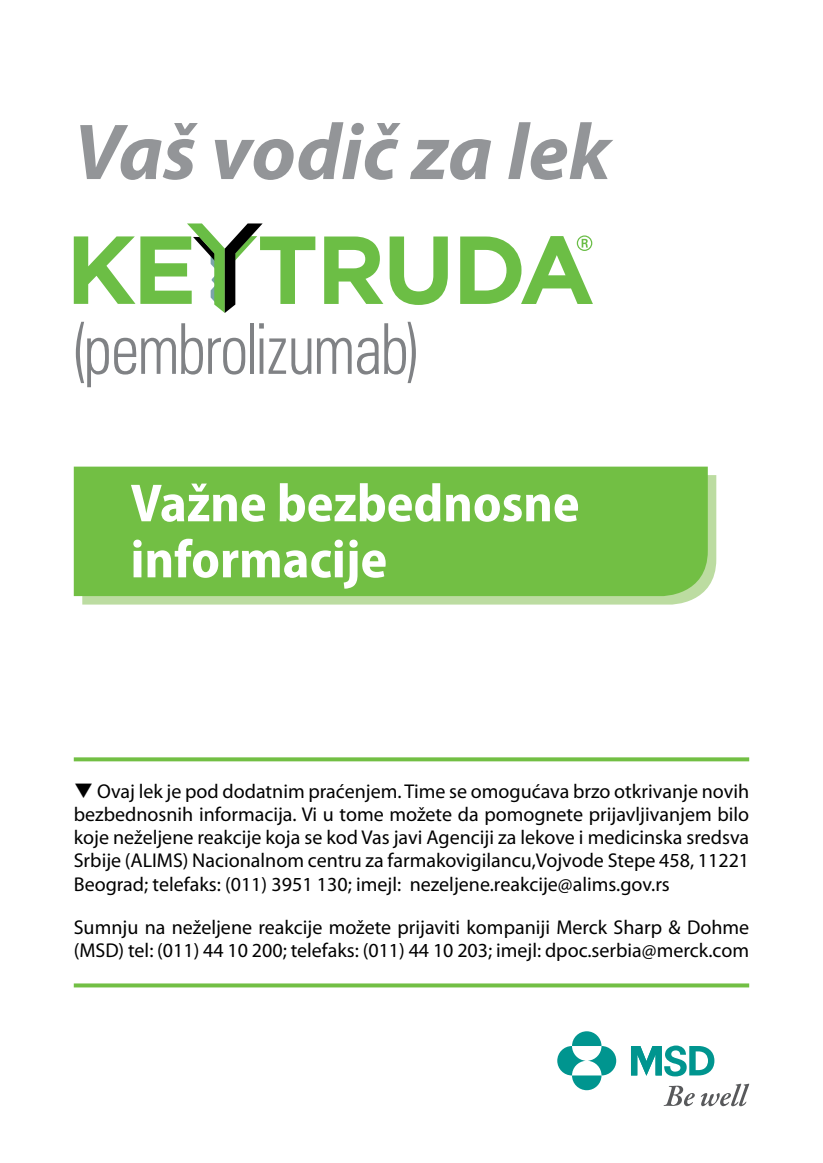
<style>
.page{position:relative;width:823px;height:1163px;background:#fff}
.page>*{position:absolute;margin:0;border:0;box-sizing:border-box;transform-origin:0 0}
.t1{font:italic 700 80px "Myriad Pro";color:#939598}
.t2{font:700 semi-condensed 54px/56px "Myriad Pro";color:#fff}
.t3{font:20px/23px "Myriad Pro";color:#000;text-align:justify}
</style>
<div class="page">
<svg style="left:82px;top:475px;width:633px;height:129px;fill:#bcdca1"></svg>
<div style="left:74px;top:466px;width:633px;height:130px;background:#72bf44"></div>
<svg style="left:76px;top:322px;width:169px;height:65px"></svg>
<hr style="left:250px;top:323px;width:4px;height:51px;background:#808285">
<svg style="left:259px;top:338px;width:4px;height:36px"></svg>
<svg style="left:259px;top:323px;width:5px;height:5px"></svg>
<svg style="left:268px;top:338px;width:43px;height:36px"></svg>
<svg style="left:317px;top:338px;width:34px;height:36px"></svg>
<svg style="left:357px;top:322px;width:58px;height:61px"></svg>
<svg style="left:324px;top:236px;width:59px;height:68px"></svg>
<svg style="left:389px;top:236px;width:58px;height:69px"></svg>
<svg style="left:74px;top:223px;width:241px;height:90px"></svg>
<svg style="left:460px;top:235px;width:132px;height:69px"></svg>
<svg style="left:74px;top:757px;width:674px;height:4px;fill:#72bf44"></svg>
<svg style="left:74px;top:983px;width:674px;height:4px;fill:#72bf44"></svg>
<svg style="left:572px;top:1031px;width:29px;height:14px"></svg>
<svg style="left:571px;top:1075px;width:30px;height:14px"></svg>
<svg style="left:557px;top:1045px;width:28px;height:30px"></svg>
<svg style="left:587px;top:1045px;width:29px;height:30px"></svg>
<svg style="left:631px;top:1045px;width:83px;height:31px"></svg>
<svg style="left:665px;top:1085px;width:29px;height:20px"></svg>
<svg style="left:700px;top:1083px;width:48px;height:23px"></svg>
<h1 class="t1" style="left:74px;top:100px;width:538px">Vaš vodič za lek</h1>
<h2 class="t2" style="left:130px;top:476px;width:450px">Važne bezbednosne informacije</h2>
<p class="t3" style="left:74px;top:779px;width:676px">❑ Ovaj lek je pod dodatnim praćenjem. Time se omogućava brzo otkrivanje novih bezbednosnih informacija. Vi u tome možete da pomognete prijavljivanjem bilo koje neželjene reakcije koja se kod Vas javi Agenciji za lekove i medicinska sredsva Srbije (ALIMS) Nacionalnom centru za farmakovigilancu,Vojvode Stepe 458, 11221<br>Beograd; telefaks: (011) 3951 130; imejl: nezeljene.reakcije@alims.gov.rs</p>
<p class="t3" style="left:74px;top:914px;width:676px">Sumnju na neželjene reakcije možete prijaviti kompaniji Merck Sharp &amp; Dohme (MSD) tel: (011) 44 10 200; telefaks: (011) 44 10 203; imejl: dpoc.serbia@merck.com</p>
</div>
